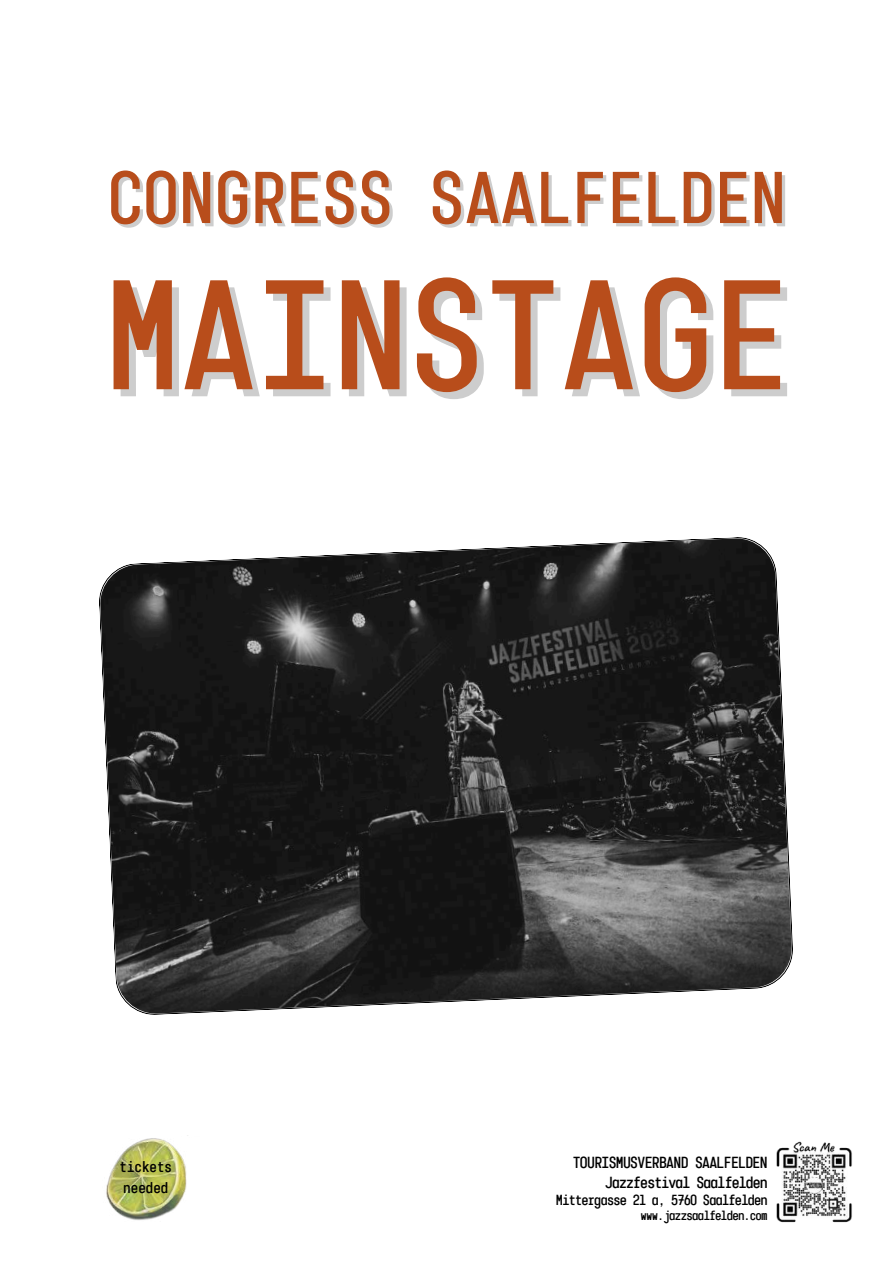
<style>
.page{position:relative;width:894px;height:1264px;background:#fff}
.page>*{position:absolute;margin:0;border:0;box-sizing:border-box;transform-origin:0 0}
.t1{font:700 159.6px "Karben 105 Mono";color:#b84d1b}
.t2{font:700 75px "Karben 105 Mono";color:#b84d1b}
.t3{font:700 16.5px/19px "Karben 105 Mono";letter-spacing:-.04em;color:#000;text-align:right}
.t4{font:700 15.75px/21.3px "Karben 105 Mono";color:#000}
.t5{font:700 15px "Karben 105 Mono";letter-spacing:-.05em;color:#000}
.t6{font:700 13.5px "Karben 105 Mono";letter-spacing:-.05em;color:#000}
</style>
<div class="page">
<img style="left:776px;top:1141px;width:76px;height:82px">
<img style="left:106px;top:1135px;width:82px;height:85px">
<svg style="left:99px;top:537px;width:694px;height:478px;background:#393939"></svg>
<h2 class="t2" style="left:107px;top:167px;width:680px">CONGRESS SAALFELDEN</h2>
<h1 class="t1" style="left:105px;top:271px;width:685px">MAINSTAGE</h1>
<p class="t4" style="left:119px;top:1157px;width:54px">tickets needed</p>
<p class="t3" style="left:572px;top:1154px;width:196px">TOURISMUSVERBAND SAALFELDEN<br>Jazzfestival Saalfelden</p>
<p class="t5" style="left:556px;top:1193px;width:213px">Mittergasse 21 a, 5760 Saalfelden</p>
<p class="t6" style="left:640px;top:1210px;width:129px">www.jazzsaalfelden.com</p>
</div>
